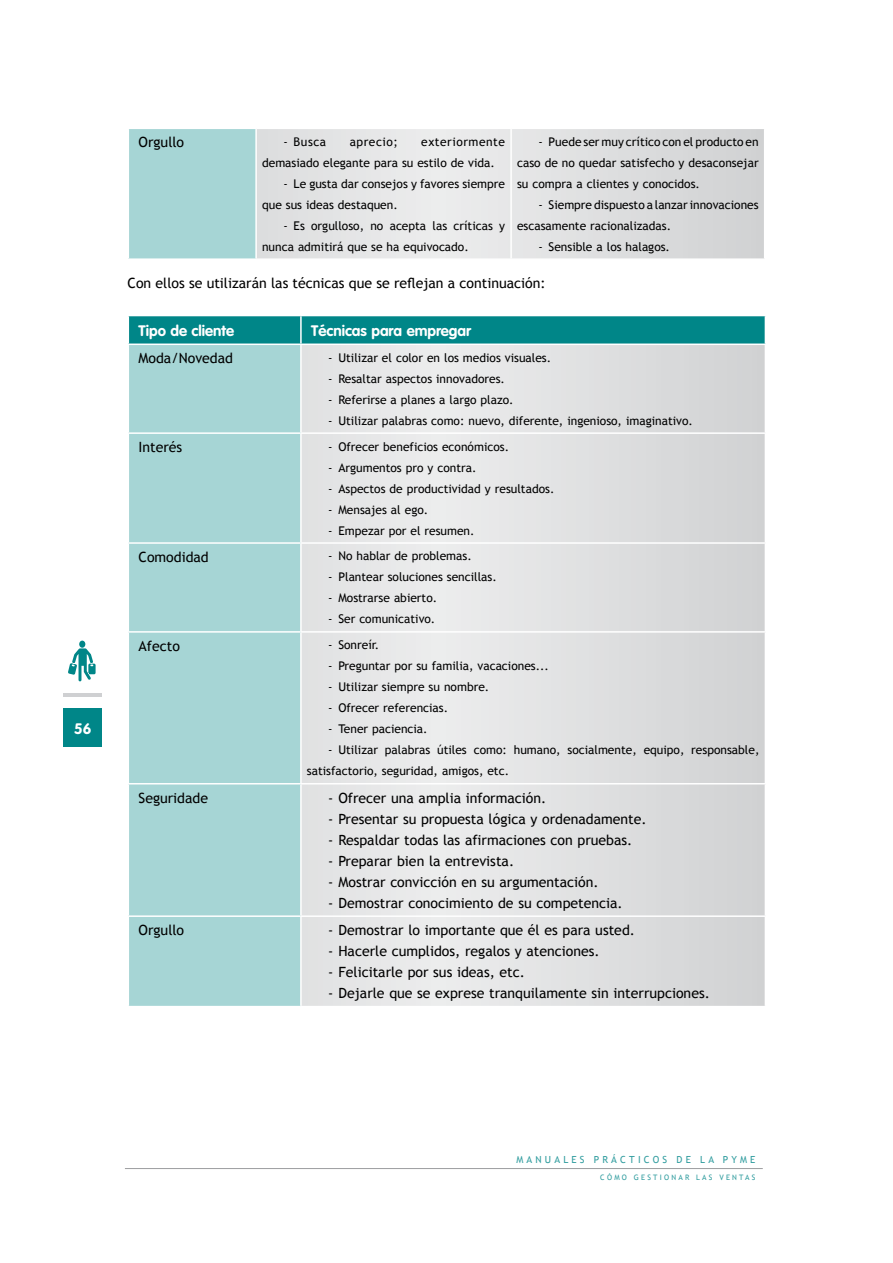
<style>
.page{position:relative;width:893px;height:1263px;background:#fff}
.page>*{position:absolute;margin:0;border:0;box-sizing:border-box;transform-origin:0 0}
.t1{font:700 15px "VAG Rounded";color:#fff}
.t2{font:14.1px "Trebuchet MS";color:#000}
.t3{font:12px/21px "Trebuchet MS";color:#000}
.t4{font:12px "Trebuchet MS";letter-spacing:.045em;color:#000}
.t5{font:9.75px "Trebuchet MS";letter-spacing:.325em;color:#339ea0}
.t6{font:7.5px "Trebuchet MS";letter-spacing:.3em;color:#339ea0}
</style>
<div class="page">
<div style="left:64px;top:709px;width:38px;height:38px;background:#008688"></div>
<hr style="left:64px;top:693px;width:38px;height:4px;background:#cfd0d2">
<hr style="left:125px;top:1168px;width:638px;height:1px;background:#9c9d9f">
<svg style="left:68px;top:641px;width:28px;height:40px"></svg>
<div style="left:128px;top:128px;width:128px;height:131px;background:#a6d5d5"></div>
<svg style="left:257px;top:129px;width:507px;height:129px;background:#e0e1e1"></svg>
<hr style="left:128px;top:128px;width:128px;height:1px;background:#fff">
<hr style="left:128px;top:129px;width:1px;height:129px;background:#fff">
<hr style="left:255px;top:129px;width:2px;height:129px;background:#fff">
<hr style="left:510px;top:129px;width:2px;height:129px;background:#fff">
<hr style="left:128px;top:258px;width:128px;height:2px;background:#fff">
<div style="left:129px;top:345px;width:171px;height:661px;background:#a6d5d5"></div>
<svg style="left:302px;top:345px;width:463px;height:661px;background:#e0e1e2"></svg>
<div style="left:128px;top:316px;width:638px;height:27px;background:#008688"></div>
<hr style="left:128px;top:432px;width:173px;height:2px;background:#fff">
<hr style="left:301px;top:432px;width:465px;height:2px;background:#fff">
<hr style="left:128px;top:542px;width:173px;height:2px;background:#fff">
<hr style="left:301px;top:542px;width:465px;height:2px;background:#fff">
<hr style="left:128px;top:631px;width:173px;height:2px;background:#fff">
<hr style="left:301px;top:631px;width:465px;height:2px;background:#fff">
<hr style="left:128px;top:783px;width:173px;height:1px;background:#fff">
<hr style="left:301px;top:783px;width:465px;height:1px;background:#fff">
<hr style="left:128px;top:915px;width:173px;height:2px;background:#fff">
<hr style="left:301px;top:915px;width:465px;height:2px;background:#fff">
<p class="t1" style="left:74px;top:720px;width:19px">56</p>
<p class="t3" style="left:517px;top:131px;width:243px;text-align:justify;text-indent:21px">- Puede ser muy crítico con el producto en caso de no quedar satisfecho y desaconsejar su compra a clientes y conocidos.</p>
<p class="t3" style="left:517px;top:194px;width:243px;text-indent:21px">- Siempre dispuesto a lanzar innovaciones escasamente racionalizadas.</p>
<p class="t3" style="left:538px;top:236px;width:133px">- Sensible a los halagos.</p>
<p class="t2" style="left:128px;top:275px;width:420px">Con ellos se utilizarán las técnicas que se reflejan a continuación:</p>
<p class="t1" style="left:139px;top:322px;width:97px">Tipo de cliente</p>
<p class="t1" style="left:311px;top:322px;width:161px">Técnicas para empregar</p>
<p class="t2" style="left:139px;top:350px;width:96px">Moda/Novedad</p>
<p class="t3" style="left:328px;top:347px;width:224px">- Utilizar el color en los medios visuales.</p>
<p class="t3" style="left:328px;top:368px;width:178px">- Resaltar aspectos innovadores.</p>
<p class="t3" style="left:328px;top:389px;width:187px">- Referirse a planes a largo plazo.</p>
<p class="t3" style="left:328px;top:410px;width:366px">- Utilizar palabras como: nuevo, diferente, ingenioso, imaginativo.</p>
<p class="t2" style="left:139px;top:439px;width:45px">Interés</p>
<p class="t3" style="left:328px;top:436px;width:182px">- Ofrecer beneficios económicos.</p>
<p class="t3" style="left:328px;top:457px;width:150px">- Argumentos pro y contra.</p>
<p class="t3" style="left:328px;top:478px;width:228px">- Aspectos de productividad y resultados.</p>
<p class="t3" style="left:328px;top:499px;width:102px">- Mensajes al ego.</p>
<p class="t3" style="left:328px;top:520px;width:148px">- Empezar por el resumen.</p>
<p class="t2" style="left:139px;top:549px;width:72px">Comodidad</p>
<p class="t3" style="left:328px;top:546px;width:145px">- No hablar de problemas.</p>
<p class="t3" style="left:328px;top:567px;width:170px">- Plantear soluciones sencillas.</p>
<p class="t3" style="left:328px;top:588px;width:111px">- Mostrarse abierto.</p>
<p class="t3" style="left:328px;top:609px;width:109px">- Ser comunicativo.</p>
<p class="t2" style="left:139px;top:637px;width:43px">Afecto</p>
<p class="t3" style="left:328px;top:635px;width:53px">- Sonreír.</p>
<p class="t3" style="left:328px;top:656px;width:222px">- Preguntar por su familia, vacaciones...</p>
<p class="t3" style="left:328px;top:677px;width:163px">- Utilizar siempre su nombre.</p>
<p class="t3" style="left:328px;top:698px;width:121px">- Ofrecer referencias.</p>
<p class="t3" style="left:328px;top:719px;width:101px">- Tener paciencia.</p>
<p class="t3" style="left:307px;top:740px;width:454px;text-indent:21px">- Utilizar palabras útiles como: humano, socialmente, equipo, responsable, satisfactorio, seguridad, amigos, etc.</p>
<p class="t2" style="left:139px;top:789px;width:71px">Seguridade</p>
<p class="t2" style="left:328px;top:789px;width:220px">- Ofrecer una amplia información.</p>
<p class="t2" style="left:328px;top:810px;width:320px">- Presentar su propuesta lógica y ordenadamente.</p>
<p class="t2" style="left:328px;top:831px;width:306px">- Respaldar todas las afirmaciones con pruebas.</p>
<p class="t2" style="left:328px;top:852px;width:187px">- Preparar bien la entrevista.</p>
<p class="t2" style="left:328px;top:873px;width:272px">- Mostrar convicción en su argumentación.</p>
<p class="t2" style="left:328px;top:894px;width:296px">- Demostrar conocimiento de su competencia.</p>
<p class="t2" style="left:139px;top:922px;width:47px">Orgullo</p>
<p class="t2" style="left:328px;top:922px;width:308px">- Demostrar lo importante que él es para usted.</p>
<p class="t2" style="left:328px;top:943px;width:273px">- Hacerle cumplidos, regalos y atenciones.</p>
<p class="t2" style="left:328px;top:964px;width:198px">- Felicitarle por sus ideas, etc.</p>
<p class="t2" style="left:328px;top:985px;width:383px">- Dejarle que se exprese tranquilamente sin interrupciones.</p>
<p class="t2" style="left:139px;top:134px;width:47px">Orgullo</p>
<p class="t3" style="left:283px;top:131px;width:44px">- Busca</p>
<p class="t4" style="left:350px;top:134px;width:50px">aprecio;</p>
<p class="t3" style="left:262px;top:131px;width:244px;text-indent:159px">exteriormente demasiado elegante para su estilo de vida.</p>
<p class="t3" style="left:262px;top:173px;width:244px;text-indent:21px">- Le gusta dar consejos y favores siempre que sus ideas destaquen.</p>
<p class="t3" style="left:262px;top:215px;width:244px;text-indent:21px">- Es orgulloso, no acepta las críticas y nunca admitirá que se ha equivocado.</p>
<p class="t5" style="left:516px;top:1154px;width:240px">MANUALES PRÁCTICOS DE LA PYME</p>
<p class="t6" style="left:600px;top:1173px;width:157px">CÓMO GESTIONAR LAS VENTAS</p>
</div>
